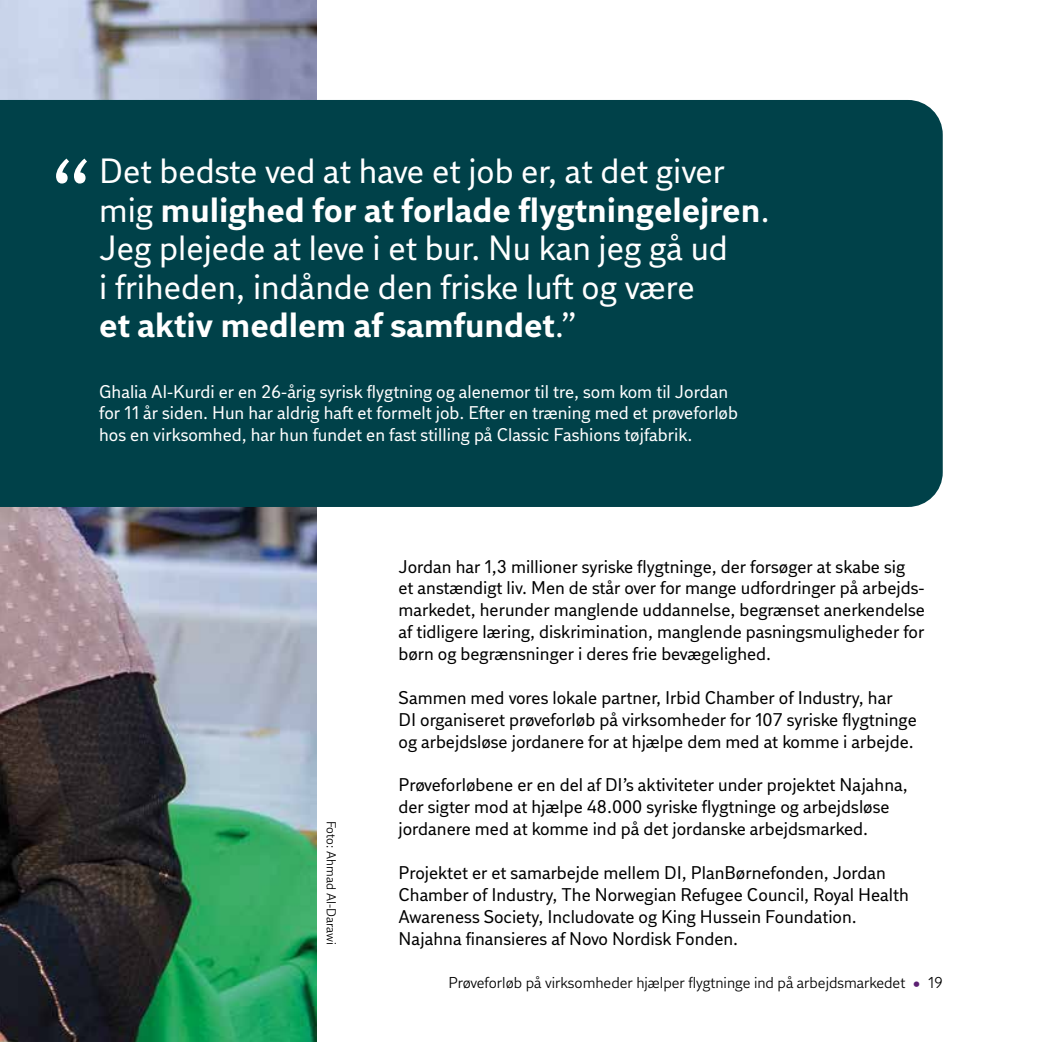
<style>
.page{position:relative;width:1042px;height:1042px;background:#fff}
.page>*{position:absolute;margin:0;border:0;box-sizing:border-box;transform-origin:0 0}
.t1{font:91.88px "DI Sans";color:#fff}
.t2{font:35px/38.5px "DI Sans";color:#fff}
.t3{font:18.38px/21.9px "DI Sans";color:#000}
.t4{font:18.38px/21.9px "DI Sans";color:#fff}
.t5{font:15.75px "DI Sans";color:#000}
.t6{font:13.12px "DI Sans";color:#000}
.s1{font-weight:700}
.s2{color:#5c2072}
</style>
<div class="page">
<img style="left:0;top:0;width:317px;height:1042px">
<div style="left:0;top:100px;width:943px;height:407px;background:#004149"></div>
<h1 class="t1" style="left:50px;top:135px;width:44px">“</h1>
<h2 class="t2" style="left:99px;top:151px;width:672px">Det bedste ved at have et job er, at det giver mig <span class="s1">mulighed for at forlade flygtningelejren</span>.<br>Jeg plejede at leve i et bur. Nu kan jeg gå ud<br>i friheden, indånde den friske luft og være<br><span class="s1">et aktiv medlem af samfundet</span>.”</h2>
<p class="t4" style="left:99px;top:380px;width:640px">Ghalia Al-Kurdi er en 26-årig syrisk flygtning og alenemor til tre, som kom til Jordan for 11 år siden. Hun har aldrig haft et formelt job. Efter en træning med et prøveforløb hos en virksomhed, har hun fundet en fast stilling på Classic Fashions tøjfabrik.</p>
<p class="t6" style="left:340px;top:820px;width:125px;rotate:90deg">Foto: Ahmad Al-Darawi</p>
<p class="t3" style="left:398px;top:555px;width:528px">Jordan har 1,3 millioner syriske flygtninge, der forsøger at skabe sig<br>et anstændigt liv. Men de står over for mange udfordringer på arbejds&shy;markedet, herunder manglende uddannelse, begrænset anerkendelse af tidligere læring, diskrimination, manglende pasningsmuligheder for børn og begrænsninger i deres frie bevægelighed.</p>
<p class="t3" style="left:398px;top:686px;width:520px">Sammen med vores lokale partner, Irbid Chamber of Industry, har<br>DI organiseret prøveforløb på virksomheder for 107 syriske flygtninge og arbejdsløse jordanere for at hjælpe dem med at komme i arbejde.</p>
<p class="t3" style="left:398px;top:774px;width:511px">Prøveforløbene er en del af DI’s aktiviteter under projektet Najahna, der sigter mod at hjælpe 48.000 syriske flygtninge og arbejdsløse jordanere med at komme ind på det jordanske arbejdsmarked.</p>
<p class="t3" style="left:398px;top:861px;width:512px">Projektet er et samarbejde mellem DI, PlanBørnefonden, Jordan Chamber of Industry, The Norwegian Refugee Council, Royal Health Awareness Society, Includovate og King Hussein Foundation.<br>Najahna finansieres af Novo Nordisk Fonden.</p>
<p class="t5" style="left:448px;top:972px;width:496px">Prøveforløb på virksomheder hjælper flygtninge ind på arbejdsmarkedet <span class="s2">•</span> 19</p>
</div>
